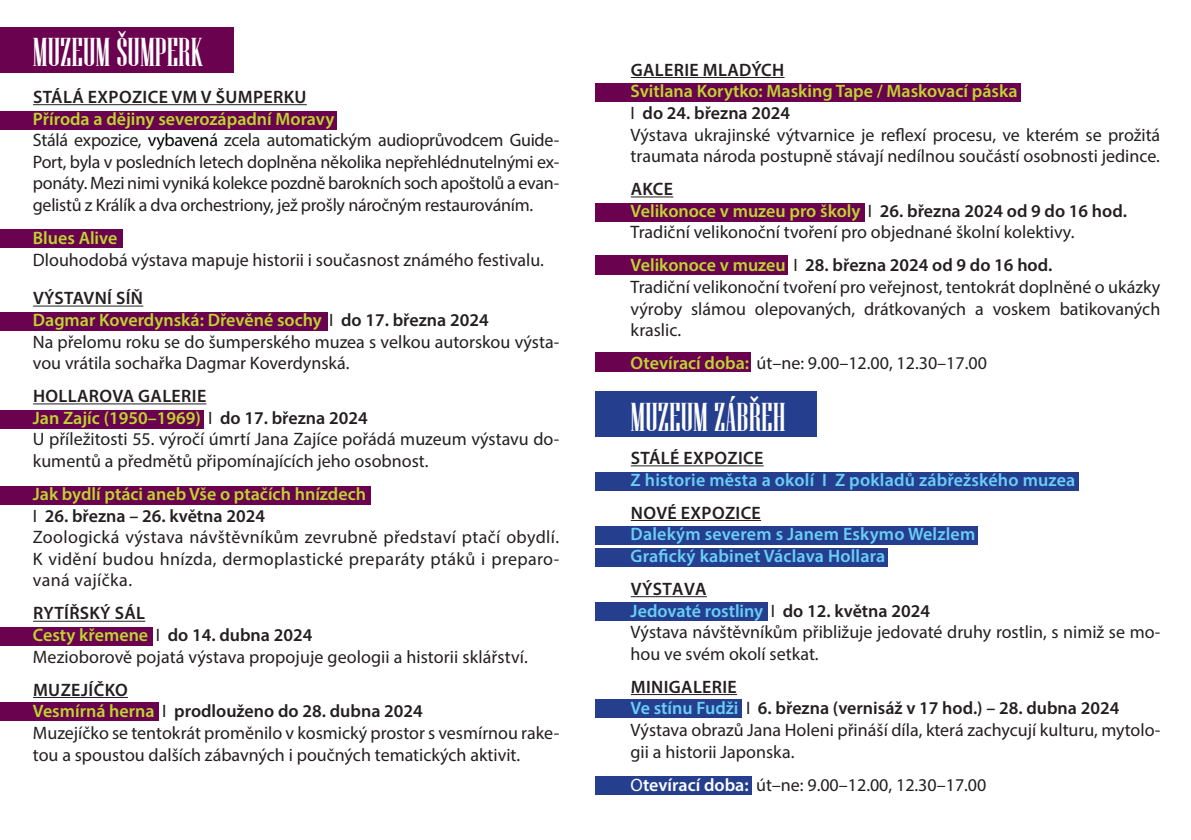
<style>
.page{position:relative;width:1191px;height:840px;background:#fff}
.page>*{position:absolute;margin:0;border:0;box-sizing:border-box;transform-origin:0 0}
.t1{font:40px "Niagara Solid";color:#fff}
.t2{font:40px "Pathway Gothic One";color:#fff}
.t3{font:18px/21.6px "Myriad Pro";color:#231f20}
.t4{font:600 18px "Myriad Pro";color:#bed630}
.t5{font:600 18px "Myriad Pro";color:#231f20}
.t6{font:600 18px "Myriad Pro";letter-spacing:.01em;color:#6bcff6}
.t7{font:600 18px "Myriad Pro";letter-spacing:.02em;color:#231f20}
.s1{color:#000}
.s2{font-weight:400;color:#231f20}
.s3{color:#231f20}
.s4{font-weight:400}
.s5{color:#bed630}
.s6{font-weight:600;color:#bed630}
.s7{color:#6bcff6}
.s8{color:#fff}
.s9{font-weight:600;color:#fff}
</style>
<div class="page">
<div style="left:0;top:626px;width:152px;height:19px;background:#6a024f"></div>
<div style="left:0;top:701px;width:158px;height:19px;background:#6a024f"></div>
<div style="left:0;top:409px;width:204px;height:19px;background:#6a024f"></div>
<div style="left:595px;top:83px;width:425px;height:19px;background:#6a024f"></div>
<div style="left:595px;top:202px;width:270px;height:19px;background:#6a024f"></div>
<div style="left:595px;top:255px;width:193px;height:20px;background:#6a024f"></div>
<div style="left:595px;top:352px;width:156px;height:20px;background:#6a024f"></div>
<div style="left:0;top:311px;width:327px;height:19px;background:#6a024f"></div>
<div style="left:0;top:485px;width:370px;height:19px;background:#6a024f"></div>
<div style="left:595px;top:471px;width:483px;height:19px;background:#253f8e"></div>
<div style="left:595px;top:547px;width:293px;height:19px;background:#253f8e"></div>
<div style="left:595px;top:601px;width:173px;height:19px;background:#253f8e"></div>
<div style="left:595px;top:698px;width:146px;height:19px;background:#253f8e"></div>
<div style="left:595px;top:775px;width:157px;height:19px;background:#253f8e"></div>
<div style="left:595px;top:525px;width:383px;height:19px;background:#253f8e"></div>
<div style="left:0;top:111px;width:336px;height:18px;background:#6a024f"></div>
<div style="left:0;top:229px;width:123px;height:18px;background:#6a024f"></div>
<div style="left:0;top:28px;width:233px;height:45px;background:#6a024f"></div>
<hr style="left:33px;top:104px;width:274px;height:1px;background:#231f20">
<hr style="left:33px;top:305px;width:110px;height:1px;background:#231f20">
<hr style="left:33px;top:403px;width:173px;height:1px;background:#231f20">
<hr style="left:33px;top:620px;width:112px;height:1px;background:#231f20">
<hr style="left:33px;top:696px;width:95px;height:1px;background:#231f20">
<div style="left:595px;top:391px;width:221px;height:46px;background:#253f8e"></div>
<hr style="left:631px;top:465px;width:132px;height:1px;background:#231f20">
<hr style="left:631px;top:519px;width:130px;height:1px;background:#231f20">
<hr style="left:631px;top:596px;width:76px;height:1px;background:#231f20">
<hr style="left:631px;top:693px;width:106px;height:1px;background:#231f20">
<hr style="left:631px;top:77px;width:153px;height:1px;background:#231f20">
<hr style="left:631px;top:196px;width:42px;height:1px;background:#231f20">
<p class="t1" style="left:33px;top:31px;width:172px">MUZEUM ŠUMPERK</p>
<p class="t7" style="left:33px;top:85px;width:275px">STÁLÁ EXPOZICE VM V ŠUMPERKU</p>
<p class="t4" style="left:33px;top:107px;width:303px">Příroda a dějiny severozápadní Moravy</p>
<p class="t3" style="left:33px;top:129px;width:528px;text-align:justify">Stálá expozice, <span class="s1">vybavená</span> zcela automatickým audioprůvodcem Guide-Port, byla v posledních letech doplněna několika nepřehlédnutelnými ex&shy;ponáty. Mezi nimi vyniká kolekce pozdně barokních soch apoštolů a evan&shy;gelistů z Králík a dva orchestriony, jež prošly náročným restaurováním.</p>
<p class="t4" style="left:33px;top:226px;width:86px">Blues Alive</p>
<p class="t3" style="left:33px;top:248px;width:512px">Dlouhodobá výstava mapuje historii i současnost známého festivalu.</p>
<p class="t7" style="left:33px;top:286px;width:111px">VÝSTAVNÍ SÍŇ</p>
<p class="t4" style="left:33px;top:308px;width:457px">Dagmar Koverdynská: Dřevěné sochy <span class="s2">I</span> <span class="s3">do 17. března 2024</span></p>
<p class="t3" style="left:33px;top:330px;width:528px">Na přelomu roku se do šumperského muzea s velkou autorskou výsta&shy;vou vrátila sochařka Dagmar Koverdynská.</p>
<p class="t7" style="left:33px;top:384px;width:175px">HOLLAROVA GALERIE</p>
<p class="t4" style="left:33px;top:406px;width:336px">Jan Zajíc (1950–1969) <span class="s2">I</span> <span class="s3">do 17. března 2024</span></p>
<p class="t3" style="left:33px;top:428px;width:528px">U příležitosti 55. výročí úmrtí Jana Zajíce pořádá muzeum výstavu do&shy;kumentů a předmětů připomínajících jeho osobnost.</p>
<p class="t4" style="left:33px;top:482px;width:335px">Jak bydlí ptáci aneb Vše o ptačích hnízdech</p>
<p class="t5" style="left:33px;top:504px;width:234px"><span class="s4">I</span> 26. března – 26. května 2024</p>
<p class="t3" style="left:33px;top:525px;width:528px;text-align:justify">Zoologická výstava návštěvníkům zevrubně představí ptačí obydlí.<br>K vidění budou hnízda, dermoplastické preparáty ptáků i preparo&shy;vaná vajíčka.</p>
<p class="t7" style="left:33px;top:601px;width:114px">RYTÍŘSKÝ SÁL</p>
<p class="t5" style="left:33px;top:623px;width:281px"><span class="s5">Cesty křemene</span> <span class="s4">I</span> do 14. dubna 2024</p>
<p class="t3" style="left:33px;top:645px;width:496px">Mezioborově pojatá výstava propojuje geologii a historii sklářství.</p>
<p class="t7" style="left:33px;top:677px;width:96px">MUZEJÍČKO</p>
<p class="t5" style="left:33px;top:699px;width:391px"><span class="s5">Vesmírná herna</span> <span class="s4">I</span> prodlouženo do 28. dubna 2024</p>
<p class="t3" style="left:33px;top:721px;width:528px">Muzejíčko se tentokrát proměnilo v kosmický prostor s vesmírnou rake&shy;tou a spoustou dalších zábavných i poučných tematických aktivit.</p>
<p class="t7" style="left:631px;top:58px;width:155px">GALERIE MLADÝCH</p>
<p class="t4" style="left:630px;top:80px;width:388px">Svitlana Korytko: Masking Tape / Maskovací páska</p>
<p class="t5" style="left:630px;top:101px;width:161px"><span class="s4">I</span> do 24. března 2024</p>
<p class="t3" style="left:630px;top:123px;width:531px">Výstava ukrajinské výtvarnice je reflexí procesu, ve kterém se prožitá traumata národa postupně stávají nedílnou součástí osobnosti jedince.</p>
<p class="t5" style="left:631px;top:177px;width:44px">AKCE</p>
<p class="t4" style="left:630px;top:199px;width:498px">Velikonoce v muzeu pro školy <span class="s2">I</span> <span class="s3">26. března 2024 od 9 do 16 hod.</span></p>
<p class="t3" style="left:630px;top:221px;width:445px">Tradiční velikonoční tvoření pro objednané školní kolektivy.</p>
<p class="t5" style="left:630px;top:254px;width:423px"><span class="s5">Velikonoce v muzeu</span> <span class="s4">I</span> 28. března 2024 od 9 do 16 hod.</p>
<p class="t3" style="left:630px;top:276px;width:531px;text-align:justify">Tradiční velikonoční tvoření pro veřejnost, tentokrát doplněné o ukázky výroby slámou olepovaných, drátkovaných a voskem batikovaných kraslic.</p>
<p class="t3" style="left:630px;top:352px;width:358px"><span class="s6">Otevírací doba:</span> út–ne: 9.00–12.00, 12.30–17.00</p>
<p class="t1" style="left:630px;top:395px;width:156px">MUZEUM ZÁBREH</p>
<p class="t2" style="left:749px;top:387px;width:12px">ˇ</p>
<p class="t7" style="left:631px;top:446px;width:134px">STÁLÉ EXPOZICE</p>
<p class="t6" style="left:630px;top:468px;width:446px">Z historie města a okolí I Z pokladů zábřežského muzea</p>
<p class="t7" style="left:631px;top:501px;width:132px">NOVÉ EXPOZICE</p>
<p class="t6" style="left:630px;top:522px;width:346px">Dalekým severem s Janem Eskymo Welzlem</p>
<p class="t6" style="left:630px;top:544px;width:256px">Grafický kabinet Václava Hollara</p>
<p class="t7" style="left:631px;top:577px;width:77px">VÝSTAVA</p>
<p class="t6" style="left:630px;top:598px;width:301px">Jedovaté rostliny <span class="s2">I</span> <span class="s3">do 12. května 2024</span></p>
<p class="t3" style="left:630px;top:620px;width:531px">Výstava návštěvníkům přibližuje jedovaté druhy rostlin, s nimiž se mo&shy;hou ve svém okolí setkat.</p>
<p class="t7" style="left:631px;top:674px;width:108px">MINIGALERIE</p>
<p class="t5" style="left:630px;top:696px;width:490px"><span class="s7">Ve stínu Fudži</span> <span class="s4">I</span> 6. března (vernisáž v 17 hod.) – 28. dubna 2024</p>
<p class="t3" style="left:630px;top:718px;width:531px">Výstava obrazů Jana Holeni přináší díla, která zachycují kulturu, mytolo&shy;gii a historii Japonska.</p>
<p class="t3" style="left:630px;top:773px;width:357px"><span class="s8">O</span><span class="s9">tevírací doba:</span> út–ne: 9.00–12.00, 12.30–17.00</p>
</div>
